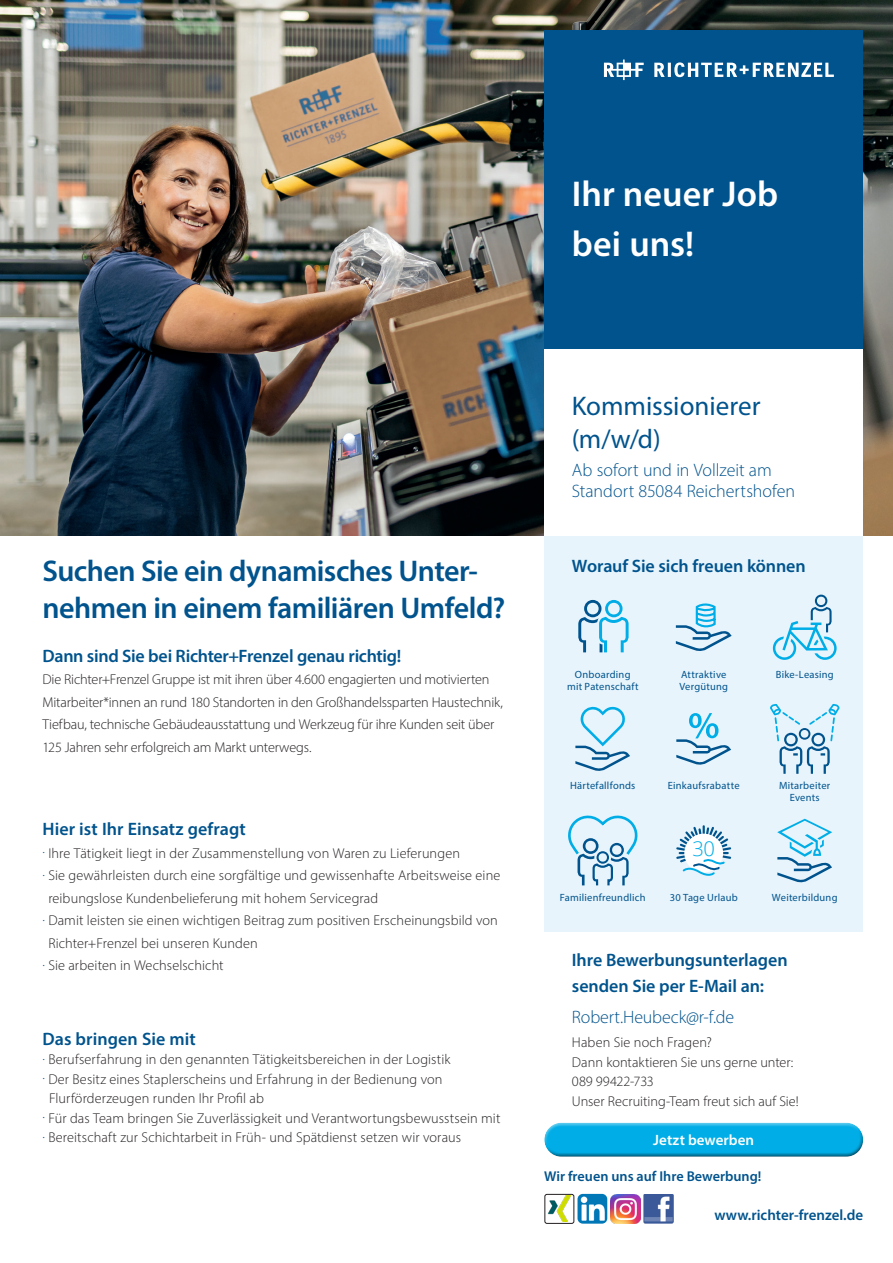
<style>
.page{position:relative;width:893px;height:1263px;background:#fff}
.page>*{position:absolute;margin:0;border:0;box-sizing:border-box;transform-origin:0 0}
.t1{font:600 36px "Myriad Pro";color:#fff}
.t2{font:600 30px/37.5px "Myriad Pro";letter-spacing:-.02em;color:#00538d}
.t3{font:27px/32.4px "Myriad Pro";color:#00538d}
.t4{font:300 20.1px "Open Sans";color:#00ade6}
.t5{font:600 18px "Myriad Pro";letter-spacing:-.005em;color:#00538d}
.t6{font:300 18px "Myriad Pro";color:#00538d}
.t7{font:600 15px "Myriad Pro";color:#00538d}
.t8{font:600 15px "Myriad Pro";letter-spacing:.005em;color:#fff}
.t9{font:300 14.25px/22.5px "Myriad Pro";letter-spacing:.005em;color:#231f20}
.t10{font:300 14.25px/22.5px "Myriad Pro";letter-spacing:-.015em;color:#231f20}
.t11{font:600 14.25px "Myriad Pro";color:#00538d}
.t12{font:10.5px/12px "Myriad Pro";letter-spacing:.02em;color:#00538d;text-align:center}
</style>
<div class="page">
<img style="left:0;top:0;width:893px;height:536px">
<div style="left:544px;top:536px;width:319px;height:395px;background:#e7f4fc"></div>
<div style="left:544px;top:349px;width:319px;height:187px;background:#fff"></div>
<div style="left:544px;top:30px;width:319px;height:319px;background:#00538d"></div>
<div style="left:539px;top:1118px;width:325px;height:32px;background:#fff;opacity:.75"></div>
<div style="left:543px;top:1129px;width:321px;height:28px;background:#231f20;opacity:.75"></div>
<svg style="left:578px;top:600px;width:51px;height:52px"></svg>
<svg style="left:575px;top:706px;width:55px;height:65px"></svg>
<svg style="left:568px;top:815px;width:69px;height:71px"></svg>
<svg style="left:676px;top:603px;width:56px;height:48px"></svg>
<svg style="left:676px;top:713px;width:55px;height:52px"></svg>
<svg style="left:676px;top:825px;width:56px;height:51px"></svg>
<svg style="left:773px;top:595px;width:64px;height:65px"></svg>
<svg style="left:770px;top:704px;width:70px;height:70px"></svg>
<svg style="left:777px;top:819px;width:55px;height:64px"></svg>
<svg style="left:654px;top:62px;width:180px;height:15px"></svg>
<svg style="left:604px;top:60px;width:40px;height:20px"></svg>
<img style="left:547px;top:1196px;width:24px;height:26px">
<div style="left:544px;top:1194px;width:30px;height:30px;border:1px solid #231f20;border-radius:2px"></div>
<img style="left:577px;top:1194px;width:30px;height:30px">
<img style="left:611px;top:1194px;width:29px;height:30px">
<img style="left:644px;top:1194px;width:29px;height:30px">
<p class="t1" style="left:572px;top:171px;width:208px">Ihr neuer Job</p>
<p class="t1" style="left:572px;top:220px;width:124px">bei uns!</p>
<p class="t2" style="left:43px;top:551px;width:464px">Suchen Sie ein dynamisches Unter&shy;nehmen in einem familiären Umfeld?</p>
<p class="t5" style="left:43px;top:644px;width:360px">Dann sind Sie bei Richter+Frenzel genau richtig!</p>
<p class="t10" style="left:43px;top:668px;width:462px">Die Richter+Frenzel Gruppe ist mit ihren über 4.600 engagierten und motivierten Mitarbeiter*innen an rund 180 Standorten in den Großhandelssparten Haustechnik, Tiefbau, technische Gebäudeausstattung und Werkzeug für ihre Kunden seit über 125 Jahren sehr erfolgreich am Markt unterwegs.</p>
<p class="t5" style="left:43px;top:818px;width:205px">Hier ist Ihr Einsatz gefragt</p>
<p class="t9" style="left:43px;top:841px;width:419px"><sup>.</sup> Ihre Tätigkeit liegt in der Zusammenstellung von Waren zu Lieferungen</p>
<p class="t9" style="left:48px;top:864px;width:453px;text-indent:-6px"><sup>.</sup> Sie gewährleisten durch eine sorgfältige und gewissenhafte Arbeitsweise eine reibungslose Kundenbelieferung mit hohem Servicegrad</p>
<p class="t9" style="left:48px;top:909px;width:451px;text-indent:-6px"><sup>.</sup> Damit leisten sie einen wichtigen Beitrag zum positiven Erscheinungsbild von<br>Richter+Frenzel bei unseren Kunden</p>
<p class="t9" style="left:43px;top:954px;width:183px"><sup>.</sup> Sie arbeiten in Wechselschicht</p>
<p class="t5" style="left:43px;top:1027px;width:155px">Das bringen Sie mit</p>
<p class="t9" style="left:43px;top:1048px;width:409px"><sup>.</sup> Berufserfahrung in den genannten Tätigkeitsbereichen in der Logistik</p>
<p class="t9" style="left:43px;top:1068px;width:402px"><sup>.</sup> Der Besitz eines Staplerscheins und Erfahrung in der Bedienung von</p>
<p class="t9" style="left:49px;top:1087px;width:217px">Flurförderzeugen runden Ihr Profil ab</p>
<p class="t9" style="left:43px;top:1107px;width:459px"><sup>.</sup> Für das Team bringen Sie Zuverlässigkeit und Verantwortungsbewusstsein mit</p>
<p class="t9" style="left:43px;top:1126px;width:420px"><sup>.</sup> Bereitschaft zur Schichtarbeit in Früh- und Spätdienst setzen wir voraus</p>
<p class="t3" style="left:572px;top:389px;width:190px">Kommissionierer (m/w/d)</p>
<p class="t6" style="left:572px;top:459px;width:201px">Ab sofort und in Vollzeit am</p>
<p class="t6" style="left:572px;top:480px;width:225px">Standort 85084 Reichertshofen</p>
<p class="t5" style="left:572px;top:554px;width:235px">Worauf Sie sich freuen können</p>
<p class="t12" style="left:575px;top:668px;width:57px">Onboarding</p>
<p class="t12" style="left:776px;top:668px;width:59px">Bike-Leasing</p>
<p class="t12" style="left:567px;top:680px;width:73px">mit Patenschaft</p>
<p class="t12" style="left:681px;top:668px;width:47px">Attraktive</p>
<p class="t12" style="left:679px;top:680px;width:50px">Vergütung</p>
<p class="t12" style="left:570px;top:779px;width:67px">Härtefallfonds</p>
<p class="t12" style="left:668px;top:779px;width:73px">Einkaufsrabatte</p>
<p class="t4" style="left:692px;top:835px;width:24px">30</p>
<p class="t12" style="left:779px;top:779px;width:53px">Mitarbeiter<br>Events</p>
<p class="t12" style="left:560px;top:891px;width:87px">Familienfreundlich</p>
<p class="t12" style="left:670px;top:891px;width:69px">30 Tage Urlaub</p>
<p class="t12" style="left:772px;top:891px;width:67px">Weiterbildung</p>
<p class="t5" style="left:572px;top:949px;width:217px">Ihre Bewerbungsunterlagen</p>
<p class="t5" style="left:572px;top:974px;width:194px">senden Sie per E-Mail an:</p>
<p class="t6" style="left:572px;top:1006px;width:164px">Robert.Heubeck@r-f.de</p>
<p class="t9" style="left:572px;top:1031px;width:142px">Haben Sie noch Fragen?</p>
<p class="t9" style="left:572px;top:1050px;width:223px">Dann kontaktieren Sie uns gerne unter:</p>
<p class="t9" style="left:572px;top:1070px;width:83px">089 99422-733</p>
<p class="t9" style="left:572px;top:1089px;width:228px">Unser Recruiting-Team freut sich auf Sie!</p>
<p class="t8" style="left:653px;top:1130px;width:102px">Jetzt bewerben</p>
<p class="t11" style="left:544px;top:1167px;width:219px">Wir freuen uns auf Ihre Bewerbung!</p>
<p class="t7" style="left:714px;top:1206px;width:150px">www.richter-frenzel.de</p>
</div>
